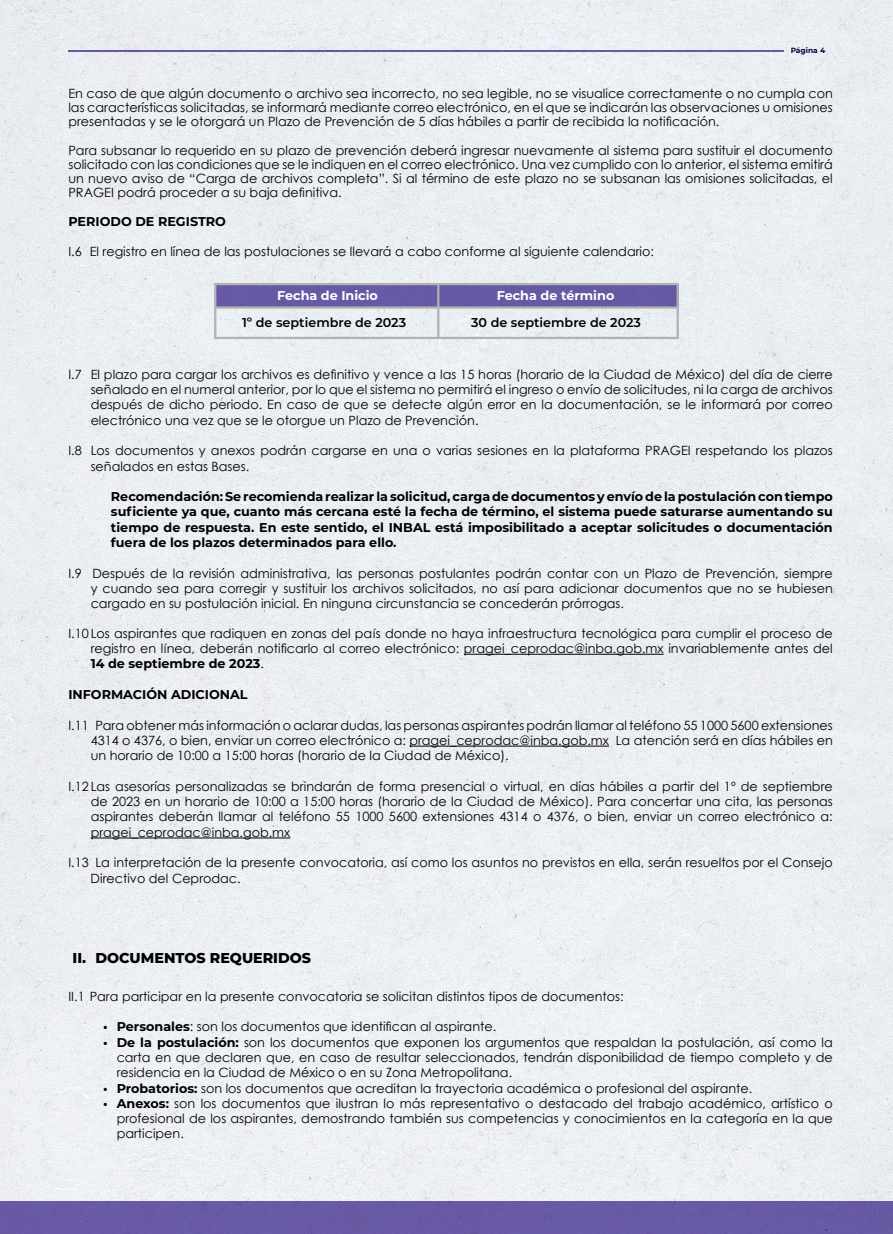
<style>
.page{position:relative;width:893px;height:1234px;background:#fff}
.page>*{position:absolute;margin:0;border:0;box-sizing:border-box;transform-origin:0 0}
.t1{font:800 14.25px "Montserrat";color:#000}
.t2{font:12.75px/15.3px "Century Gothic";color:#000;text-align:justify}
.t3{font:700 12.75px/15.3px "Montserrat";color:#000;text-align:justify}
.t4{font:600 12.75px "Montserrat";color:#000}
.t5{font:700 12.75px "Montserrat";color:#fff}
.t6{font:700 7.5px "Montserrat";color:#07013f}
.s1{font-family:"Montserrat"}
.s2{font-family:"Century Gothic";font-weight:400}
.s3{font-family:"Montserrat";font-weight:700}
</style>
<div class="page">
<img style="left:0;top:0;width:893px;height:1200px">
<hr style="left:68px;top:50px;width:716px;height:2px;background:#7160ad">
<div style="left:0;top:1200px;width:893px;height:33px;background:#695aa4"></div>
<hr style="left:464px;top:653px;width:200px;height:1px;background:#000">
<hr style="left:409px;top:745px;width:200px;height:1px;background:#000">
<hr style="left:91px;top:837px;width:199px;height:1px;background:#000">
<div style="left:215px;top:284px;width:464px;height:23px;background:#6759a4"></div>
<hr style="left:215px;top:283px;width:463px;height:2px;background:#b3b2b2">
<hr style="left:215px;top:337px;width:463px;height:2px;background:#b3b2b2">
<hr style="left:215px;top:306px;width:463px;height:2px;background:#b3b2b2">
<hr style="left:437px;top:283px;width:2px;height:55px;background:#b3b2b2">
<hr style="left:214px;top:283px;width:2px;height:56px;background:#b3b2b2">
<hr style="left:677px;top:283px;width:2px;height:56px;background:#b3b2b2">
<p class="t6" style="left:790px;top:45px;width:36px">Página 4</p>
<p class="t2" style="left:68px;top:87px;width:766px;line-height:14px">En caso de que algún documento o archivo sea incorrecto, no sea legible, no se visualice correctamente o no cumpla con las características solicitadas, se informará mediante correo electrónico, en el que se indicarán las observaciones u omisiones presentadas y se le otorgará un Plazo de Prevención de 5 días hábiles a partir de recibida la notificación.</p>
<p class="t2" style="left:68px;top:143px;width:766px;line-height:14px">Para subsanar lo requerido en su plazo de prevención deberá ingresar nuevamente al sistema para sustituir el documento solicitado con las condiciones que se le indiquen en el correo electrónico. Una vez cumplido con lo anterior, el sistema emitirá un nuevo aviso de “Carga de archivos completa”. Si al término de este plazo no se subsanan las omisiones solicitadas, el PRAGEI podrá proceder a su baja definitiva.</p>
<p class="t3" style="left:68px;top:213px;width:159px">PERIODO DE REGISTRO</p>
<p class="t2" style="left:68px;top:244px;width:587px">I.6 El registro en línea de las postulaciones se llevará a cabo conforme al siguiente calendario:</p>
<p class="t5" style="left:277px;top:286px;width:102px">Fecha de Inicio</p>
<p class="t5" style="left:497px;top:286px;width:119px">Fecha de término</p>
<p class="t4" style="left:242px;top:313px;width:166px">1º de septiembre de 2023</p>
<p class="t4" style="left:471px;top:313px;width:171px">30 de septiembre de 2023</p>
<p class="t2" style="left:91px;top:366px;width:744px;text-indent:-22px">I.7 El plazo para cargar los archivos es definitivo y vence a las 15 horas (horario de la Ciudad de México) del día de cierre señalado en el numeral anterior, por lo que el sistema no permitirá el ingreso o envío de solicitudes, ni la carga de archivos después de dicho periodo. En caso de que se detecte algún error en la documentación, se le informará por correo electrónico una vez que se le otorgue un Plazo de Prevención.</p>
<p class="t2" style="left:91px;top:442px;width:744px;text-indent:-22px">I.8 Los documentos y anexos podrán cargarse en una o varias sesiones en la plataforma PRAGEI respetando los plazos señalados en estas Bases.</p>
<p class="t3" style="left:111px;top:488px;width:723px">Recomendación: Se recomienda realizar la solicitud, carga de documentos y envío de la postulación con tiempo suficiente ya que, cuanto más cercana esté la fecha de término, el sistema puede saturarse aumentando su tiempo de respuesta. En este sentido, el INBAL está imposibilitado a aceptar solicitudes o documentación fuera de los plazos determinados para ello.</p>
<p class="t2" style="left:91px;top:565px;width:744px;text-indent:-22px">I.9 Después de la revisión administrativa, las personas postulantes podrán contar con un Plazo de Prevención, siempre y cuando sea para corregir y sustituir los archivos solicitados, no así para adicionar documentos que no se hubiesen cargado en su postulación inicial. En ninguna circunstancia se concederán prórrogas.</p>
<p class="t2" style="left:68px;top:625px;width:766px;text-align:right">I.10Los aspirantes que radiquen en zonas del pa<span class="s1">í</span>s donde no haya infraestructura tecnol<span class="s1">ó</span>gica para cumplir el proceso de registro en l<span class="s1">í</span>nea, deber<span class="s1">á</span>n notificarlo al correo electrónico: pragei_ceprodac@inba.gob.mx invariablemente antes del</p>
<p class="t3" style="left:91px;top:655px;width:175px">14 de septiembre de 2023<span class="s2">.</span></p>
<p class="t3" style="left:68px;top:686px;width:181px">INFORMACIÓN ADICIONAL</p>
<p class="t2" style="left:91px;top:717px;width:744px;text-indent:-22px">I.11 Para obtener más información o aclarar dudas, las personas aspirantes podrán llamar al teléfono 55 1000 5600 extensiones 4314 o 4376, o bien, enviar un correo electrónico a: pragei_ceprodac@inba.gob.mx La atención será en días hábiles en un horario de 10:00 a 15:00 horas (horario de la Ciudad de México).</p>
<p class="t2" style="left:91px;top:778px;width:744px;text-indent:-22px">I.12Las asesorías personalizadas se brindarán de forma presencial o virtual, en días hábiles a partir del 1º de septiembre de 2023 en un horario de 10:00 a 15:00 horas (horario de la Ciudad de México). Para concertar una cita, las personas aspirantes deberán llamar al teléfono 55 1000 5600 extensiones 4314 o 4376, o bien, enviar un correo electrónico a: pragei_ceprodac@inba.gob.mx</p>
<p class="t2" style="left:91px;top:854px;width:744px;text-indent:-22px">I.13 La interpretación de la presente convocatoria, así como los asuntos no previstos en ella, serán resueltos por el Consejo<br>Directivo del Ceprodac.</p>
<p class="t1" style="left:73px;top:946px;width:240px">II. DOCUMENTOS REQUERIDOS</p>
<p class="t2" style="left:68px;top:987px;width:557px">II.1 Para participar en la presente convocatoria se solicitan distintos tipos de documentos:</p>
<p class="t2" style="left:103px;top:1018px;width:395px"><span class="s3">• Personales</span>: son los documentos que identifican al aspirante.</p>
<p class="t2" style="left:117px;top:1033px;width:718px;text-indent:-14px"><span class="s3">• De la postulación:</span> son los documentos que exponen los argumentos que respaldan la postulación, así como la carta en que declaren que, en caso de resultar seleccionados, tendrán disponibilidad de tiempo completo y de residencia en la Ciudad de México o en su Zona Metropolitana.</p>
<p class="t2" style="left:103px;top:1079px;width:651px"><span class="s3">• Probatorios:</span> son los documentos que acreditan la trayectoria académica o profesional del aspirante.</p>
<p class="t2" style="left:117px;top:1095px;width:718px;text-indent:-14px"><span class="s3">• Anexos:</span> son los documentos que ilustran lo más representativo o destacado del trabajo académico, artístico o profesional de los aspirantes, demostrando también sus competencias y conocimientos en la categoría en la que participen.</p>
</div>
